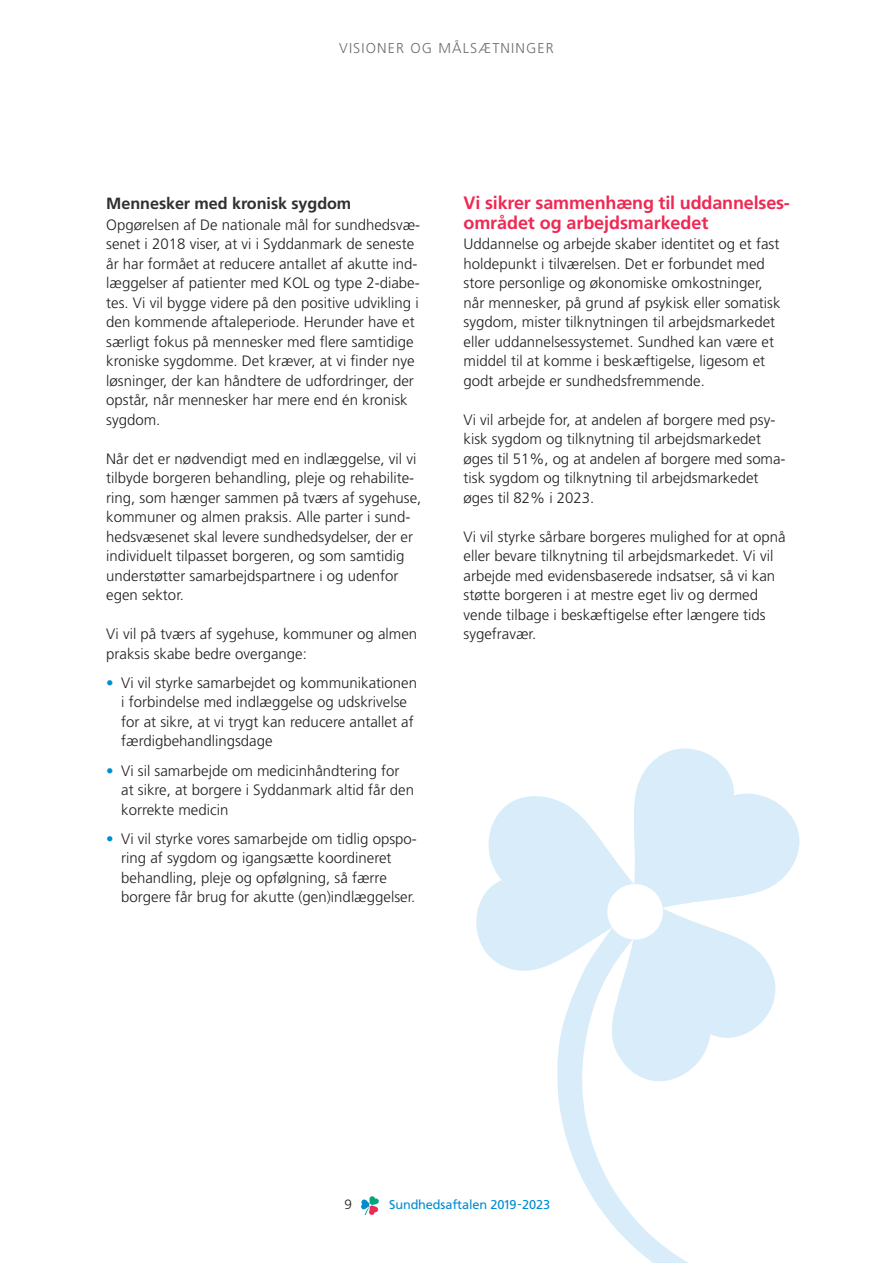
<style>
.page{position:relative;width:893px;height:1263px;background:#fff}
.page>*{position:absolute;margin:0;border:0;box-sizing:border-box;transform-origin:0 0}
.t1{font:700 18px "Frutiger";letter-spacing:-.01em;color:#ee2953}
.t2{font:700 16.2px "Frutiger";letter-spacing:-.005em;color:#312f30}
.t3{font:300 15px/19.5px "Frutiger";color:#231f20}
.t4{font:300 14.25px "Frutiger";letter-spacing:.08em;color:#6d6e71}
.t5{font:300 13.5px "Frutiger";color:#231f20}
.t6{font:12.75px "Frutiger";letter-spacing:-.01em;color:#008cd0}
.s1{font-weight:700;color:#008cd0}
</style>
<div class="page">
<svg style="left:361px;top:1196px;width:18px;height:19px"></svg>
<svg style="left:559px;top:1104px;width:129px;height:159px"></svg>
<svg style="left:476px;top:748px;width:324px;height:356px"></svg>
<p class="t4" style="left:339px;top:42px;width:216px">VISIONER OG MÅLSÆTNINGER</p>
<p class="t2" style="left:106px;top:196px;width:247px">Mennesker med kronisk sygdom</p>
<p class="t3" style="left:106px;top:216px;width:315px">Opgørelsen af De nationale mål for sundhedsvæ&shy;senet i 2018 viser, at vi i Syddanmark de seneste år har formået at reducere antallet af akutte ind&shy;læggelser af patienter med KOL og type 2-diabe&shy;tes. Vi vil bygge videre på den positive udvikling i den kommende aftaleperiode. Herunder have et særligt fokus på mennesker med flere samtidige kroniske sygdomme. Det kræver, at vi finder nye løsninger, der kan håndtere de udfordringer, der opstår, når mennesker har mere end én kronisk sygdom.</p>
<p class="t3" style="left:106px;top:450px;width:317px">Når det er nødvendigt med en ind læggelse, vil vi tilbyde borgeren behandling, pleje og reha bili te&shy;ring, som hænger sammen på tværs af sygehuse, kommuner og almen praksis. Alle parter i sund&shy;heds væsenet skal levere sundhedsydelser, der er individuelt tilpasset borgeren, og som samtidig understøtter samarbejdspartnere i og udenfor egen sektor.</p>
<p class="t3" style="left:106px;top:625px;width:312px">Vi vil på tværs af sygehuse, kommuner og almen praksis skabe bedre overgange:</p>
<p class="t3" style="left:121px;top:674px;width:297px;text-indent:-15px"><span class="s1">•</span> Vi vil styrke samarbejdet og kommunikationen i forbindelse med indlæggelse og udskrivelse for at sikre, at vi trygt kan reducere antallet af færdigbehandlingsdage</p>
<p class="t3" style="left:121px;top:762px;width:294px;text-indent:-15px"><span class="s1">•</span> Vi sil samarbejde om medicinhåndtering for at sikre, at borgere i Syddanmark altid får den korrekte medicin</p>
<p class="t3" style="left:121px;top:830px;width:297px;text-indent:-15px"><span class="s1">•</span> Vi vil styrke vores samarbejde om tidlig opspo&shy;ring af sygdom og igangsætte koordineret behandling, pleje og opfølgning, så færre borgere får brug for akutte (gen)indlæggelser.</p>
<p class="t1" style="left:463px;top:194px;width:328px">Vi sikrer sammenhæng til uddannelses-</p>
<p class="t1" style="left:463px;top:214px;width:246px">området og arbejdsmarkedet</p>
<p class="t3" style="left:463px;top:235px;width:318px">Uddannelse og arbejde skaber identitet og et fast holdepunkt i tilværelsen. Det er forbundet med store personlige og økonomiske omkostninger, når mennesker, på grund af psykisk eller somatisk sygdom, mister tilknytningen til arbejdsmarkedet eller uddannelsessystemet. Sundhed kan være et middel til at komme i beskæftigelse, ligesom et godt arbejde er sundhedsfremmende.</p>
<p class="t3" style="left:463px;top:411px;width:323px">Vi vil arbejde for, at andelen af borgere med psy&shy;kisk sygdom og tilknytning til arbejdsmarkedet øges til 51%, og at andelen af borgere med soma&shy;tisk sygdom og tilknytning til arbejdsmarkedet øges til 82% i 2023.</p>
<p class="t3" style="left:463px;top:528px;width:324px">Vi vil styrke sårbare borgeres mulighed for at opnå eller bevare tilknytning til arbejdsmarkedet. Vi vil arbejde med evidensbaserede indsatser, så vi kan støtte borgeren i at mestre eget liv og dermed vende tilbage i beskæftigelse efter længere tids sygefravær.</p>
<p class="t5" style="left:345px;top:1199px;width:9px">9</p>
<p class="t6" style="left:389px;top:1197px;width:163px">Sundhedsaftalen 2019-2023</p>
</div>
